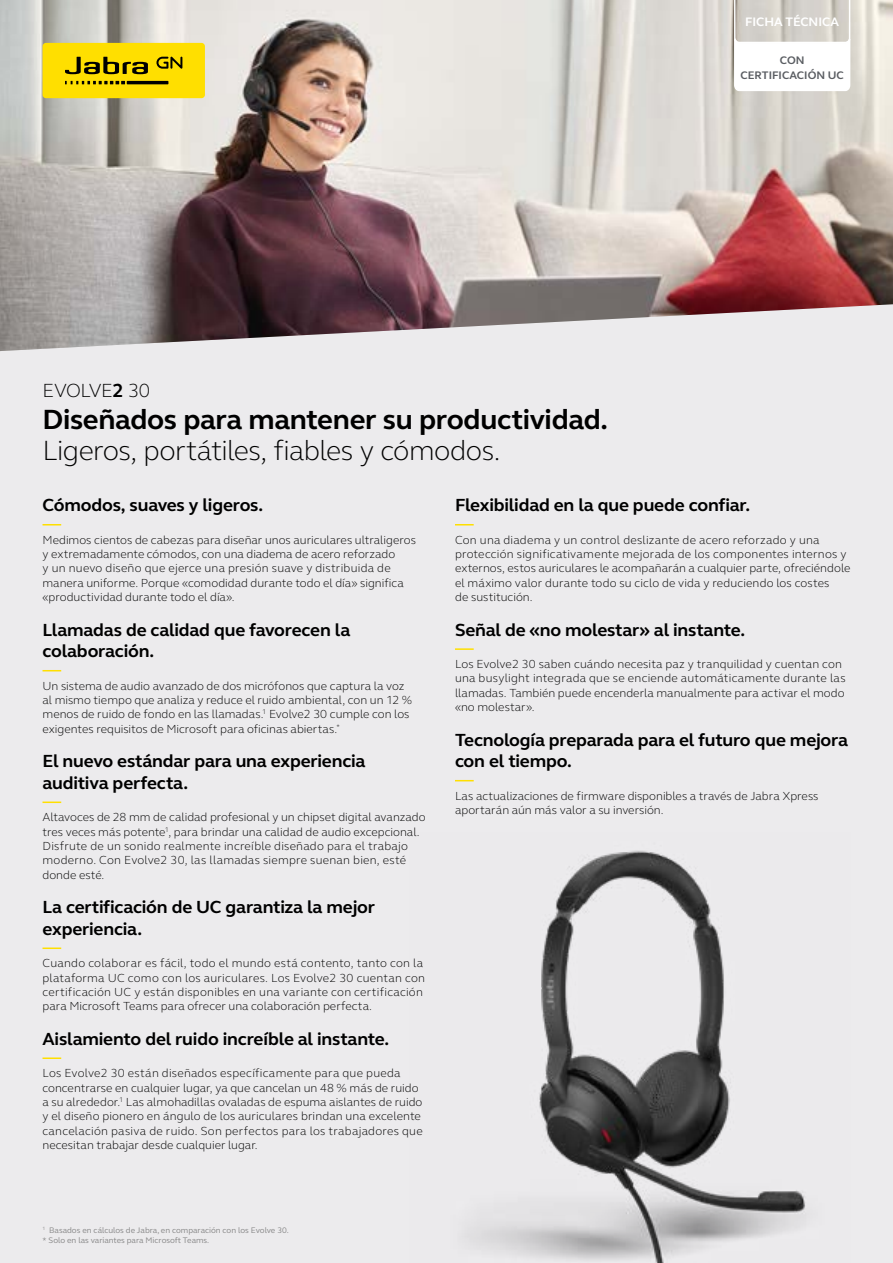
<style>
.page{position:relative;width:893px;height:1263px;background:#ecebed}
.page>*{position:absolute;margin:0;border:0;box-sizing:border-box;transform-origin:0 0}
.t1{font:700 28.5px "GN Elliot";letter-spacing:-.015em;color:#000}
.t2{font:300 28.5px "GN Elliot";letter-spacing:-.02em;color:#000}
.t3{font:300 19.5px "GN Elliot";letter-spacing:-.025em;color:#000}
.t4{font:700 18px/21.6px "GN Elliot";letter-spacing:-.01em;color:#000}
.t5{font:700 12.6px "GN Elliot";letter-spacing:-.005em;color:#fff}
.t6{font:300 12px/14.4px "GN Elliot";letter-spacing:.005em;color:#000}
.t7{font:700 11.25px/15px "GN Elliot";color:#5a5d62;text-align:center}
.t8{font:8.25px/9.9px "GN Elliot";color:#878787}
.s1{font-weight:700}
</style>
<div class="page">
<img style="left:0;top:0;width:893px;height:351px">
<svg style="left:733px;top:0;width:118px;height:92px;background:#e8e7e3"></svg>
<div style="left:43px;top:43px;width:162px;height:55px;background:#ffdf00;border-radius:3px"></div>
<svg style="left:65px;top:57px;width:83px;height:17px"></svg>
<svg style="left:65px;top:81px;width:60px;height:3px"></svg>
<hr style="left:127px;top:81px;width:41px;height:3px;background:#000">
<svg style="left:156px;top:57px;width:26px;height:12px"></svg>
<svg style="left:43px;top:524px;width:18px;height:1px"></svg>
<svg style="left:43px;top:670px;width:18px;height:1px"></svg>
<svg style="left:43px;top:801px;width:18px;height:2px"></svg>
<svg style="left:43px;top:947px;width:18px;height:2px"></svg>
<svg style="left:43px;top:1057px;width:18px;height:2px"></svg>
<svg style="left:455px;top:524px;width:19px;height:1px"></svg>
<svg style="left:455px;top:648px;width:19px;height:2px"></svg>
<svg style="left:455px;top:780px;width:19px;height:1px"></svg>
<img style="left:465px;top:850px;width:341px;height:413px">
<p class="t5" style="left:745px;top:13px;width:95px">FICHA TÉCNICA</p>
<p class="t7" style="left:740px;top:53px;width:105px">CON<br>CERTIFICACIÓN UC</p>
<h2 class="t3" style="left:43px;top:377px;width:109px">EVOLVE<span class="s1">2</span> 30</h2>
<h1 class="t1" style="left:43px;top:400px;width:567px">Diseñados para mantener su productividad.</h1>
<h1 class="t2" style="left:43px;top:431px;width:459px">Ligeros, portátiles, fiables y cómodos.</h1>
<h3 class="t4" style="left:43px;top:494px;width:222px">Cómodos, suaves y ligeros.</h3>
<p class="t6" style="left:43px;top:532px;width:375px">Medimos cientos de cabezas para diseñar unos auriculares ultraligeros y extremadamente cómodos, con una diadema de acero reforzado<br>y un nuevo diseño que ejerce una presión suave y distribuida de manera uniforme. Porque «comodidad durante todo el día» significa «productividad durante todo el día».</p>
<h3 class="t4" style="left:43px;top:618px;width:309px">Llamadas de calidad que favorecen la colaboración.</h3>
<p class="t6" style="left:43px;top:678px;width:371px">Un sistema de audio avanzado de dos micrófonos que captura la voz al mismo tiempo que analiza y reduce el ruido ambiental, con un 12 % menos de ruido de fondo en las llamadas.<sup>1</sup> Evolve2 30 cumple con los exigentes requisitos de Microsoft para oficinas abiertas.<sup>*</sup></p>
<h3 class="t4" style="left:43px;top:750px;width:324px">El nuevo estándar para una experiencia auditiva perfecta.</h3>
<p class="t6" style="left:43px;top:809px;width:384px">Altavoces de 28 mm de calidad profesional y un chipset digital avanzado tres veces más potente<sup>1</sup>, para brindar una calidad de audio excepcional.<br>Disfrute de un sonido realmente increíble diseñado para el trabajo moderno. Con Evolve2 30, las llamadas siempre suenan bien, esté donde esté.</p>
<h3 class="t4" style="left:43px;top:896px;width:334px">La certificación de UC garantiza la mejor experiencia.</h3>
<p class="t6" style="left:43px;top:955px;width:384px">Cuando colaborar es fácil, todo el mundo está contento, tanto con la plataforma UC como con los auriculares. Los Evolve2 30 cuentan con certificación UC y están disponibles en una variante con certificación para Microsoft Teams para ofrecer una colaboración perfecta.</p>
<h3 class="t4" style="left:43px;top:1027px;width:348px">Aislamiento del ruido increíble al instante.</h3>
<p class="t6" style="left:43px;top:1065px;width:382px">Los Evolve2 30 están diseñados específicamente para que pueda concentrarse en cualquier lugar, ya que cancelan un 48 % más de ruido a su alrededor.<sup>1</sup> Las almohadillas ovaladas de espuma aislantes de ruido y el diseño pionero en ángulo de los auriculares brindan una excelente cancelación pasiva de ruido. Son perfectos para los trabajadores que necesitan trabajar desde cualquier lugar.</p>
<h3 class="t4" style="left:455px;top:494px;width:297px">Flexibilidad en la que puede confiar.</h3>
<p class="t6" style="left:455px;top:532px;width:397px">Con una diadema y un control deslizante de acero reforzado y una protección significativamente mejorada de los componentes internos y externos, estos auriculares le acompañarán a cualquier parte, ofreciéndole el máximo valor durante todo su ciclo de vida y reduciendo los costes<br>de sustitución.</p>
<h3 class="t4" style="left:455px;top:618px;width:292px">Señal de «no molestar» al instante.</h3>
<p class="t6" style="left:455px;top:656px;width:392px">Los Evolve2 30 saben cuándo necesita paz y tranquilidad y cuentan con una busylight integrada que se enciende automáticamente durante las llamadas. También puede encenderla manualmente para activar el modo «no molestar».</p>
<h3 class="t4" style="left:455px;top:728px;width:395px">Tecnología preparada para el futuro que mejora con el tiempo.</h3>
<p class="t6" style="left:455px;top:788px;width:365px">Las actualizaciones de firmware disponibles a través de Jabra Xpress aportarán aún más valor a su inversión.</p>
<p class="t8" style="left:43px;top:1225px;width:248px"><sup>1</sup> Basados en cálculos de Jabra, en comparación con los Evolve 30. * Solo en las variantes para Microsoft Teams.</p>
</div>
